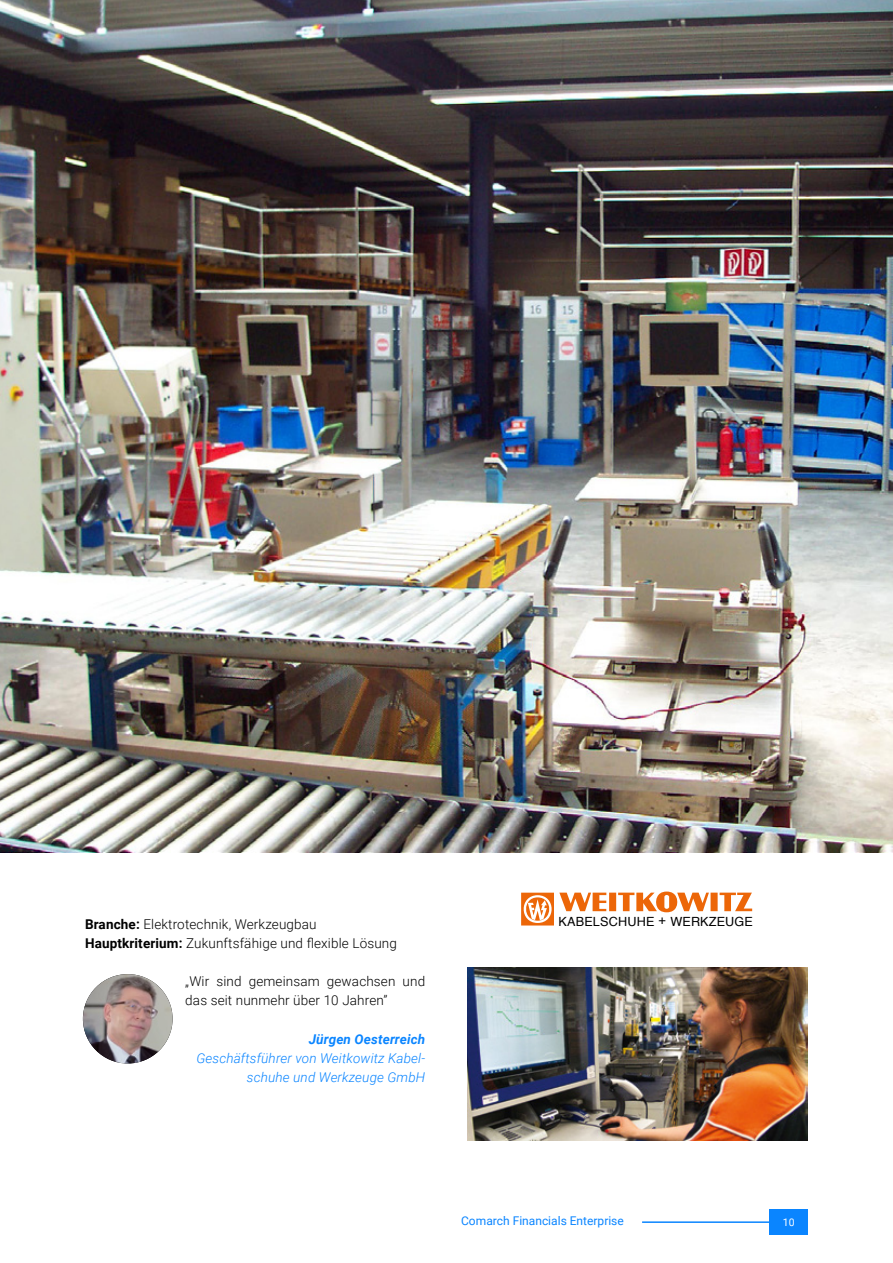
<style>
.page{position:relative;width:893px;height:1263px;background:#fff}
.page>*{position:absolute;margin:0;border:0;box-sizing:border-box;transform-origin:0 0}
.t1{font:300 13.5px/19.2px "Roboto";letter-spacing:.01em;color:#000}
.t2{font:italic 300 13.5px/19.2px "Roboto";letter-spacing:.01em;color:#0a85ff;text-align:right}
.t3{font:italic 700 13.5px "Roboto";letter-spacing:.01em;color:#0a85ff}
.t4{font:12.6px "Helvetica";letter-spacing:.015em;color:#000}
.t5{font:12px "Roboto";color:#0a85ff}
.t6{font:10.5px "Roboto";color:#fff}
.s1{font-weight:700}
</style>
<div class="page">
<img style="left:0;top:0;width:893px;height:852px">
<img style="left:83px;top:974px;width:90px;height:89px;border-radius:45px">
<img style="left:468px;top:968px;width:340px;height:172px">
<svg style="left:521px;top:891px;width:231px;height:34px"></svg>
<div style="left:770px;top:1209px;width:38px;height:26px;background:#0a85ff"></div>
<hr style="left:642px;top:1221px;width:128px;height:2px;background:#0a85ff">
<p class="t1" style="left:85px;top:914px;width:313px"><span class="s1">Branche:</span> Elektrotechnik, Werkzeugbau<br><span class="s1">Hauptkriterium:</span> Zukunftsfähige und flexible Lösung</p>
<p class="t1" style="left:185px;top:971px;width:241px">„Wir sind gemeinsam gewachsen und das seit nunmehr über 10 Jahren”</p>
<p class="t3" style="left:309px;top:1029px;width:118px">Jürgen Oesterreich</p>
<p class="t2" style="left:196px;top:1048px;width:230px">Geschäftsführer von Weitkowitz Kabel&shy;schuhe und Werkzeuge GmbH</p>
<p class="t4" style="left:558px;top:911px;width:196px">KABELSCHUHE + WERKZEUGE</p>
<p class="t5" style="left:461px;top:1212px;width:164px">Comarch Financials Enterprise</p>
<p class="t6" style="left:783px;top:1215px;width:13px">10</p>
</div>
